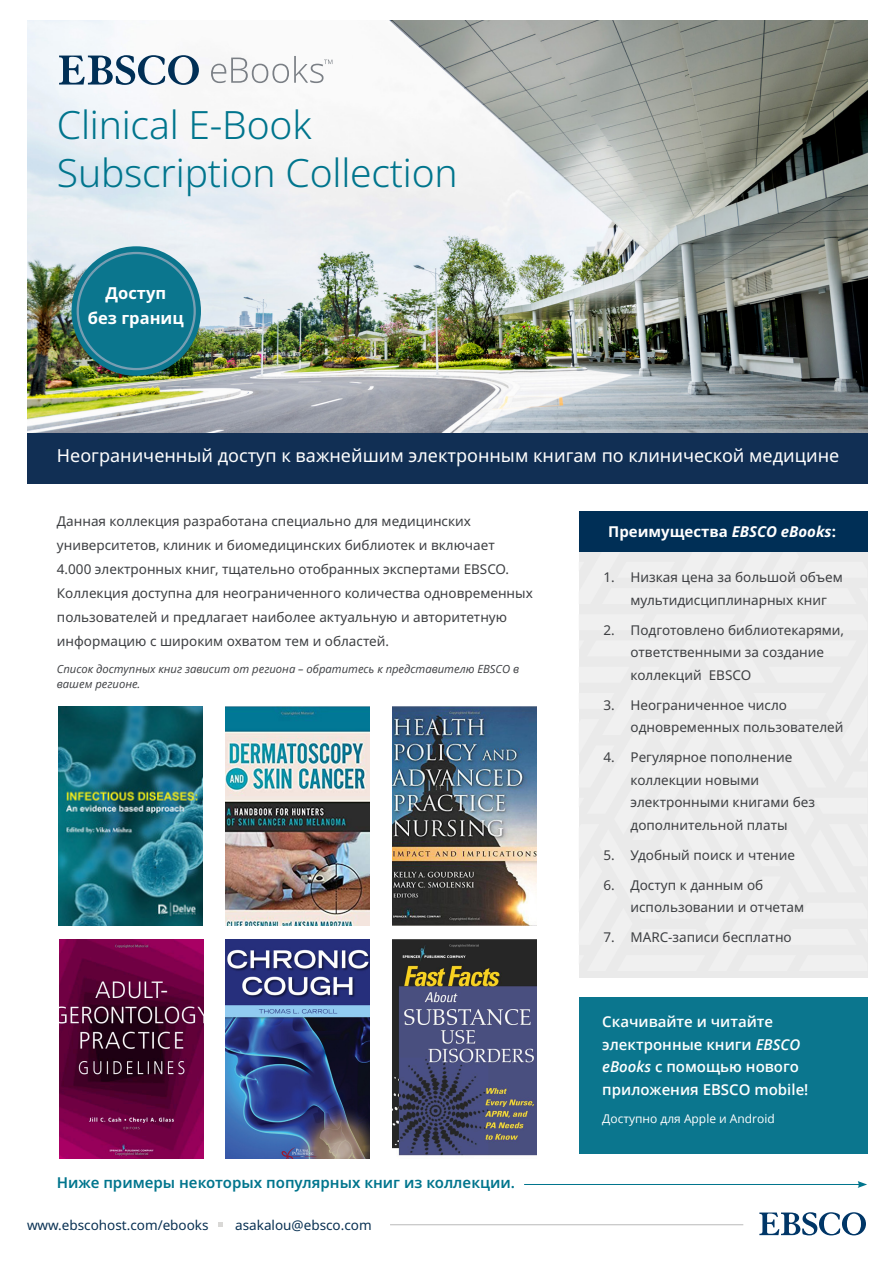
<style>
.page{position:relative;width:893px;height:1263px;background:#fff}
.page>*{position:absolute;margin:0;border:0;box-sizing:border-box;transform-origin:0 0}
.Paragraph_Style_2{font:300 39px/48px "Noto Sans";letter-spacing:-.005em;color:#00758d}
.Paragraph_Style_4{font:18px "Noto Sans";color:#fff}
.Paragraph_Style_3{font:700 16.5px "Noto Sans";color:#fff}
.Paragraph_-_Small{font:600 15px/22.5px "Open Sans";color:#fff}
.Paragraph_Style_7{font:600 15px "Noto Sans";color:#00758d}
.Paragraph_Style_8{font:700 15px "Noto Sans";color:#fff}
.Paragraph_Style_10{font:13.5px/22.5px "Noto Sans";color:#3d3f42}
.Paragraph_Style_5{font:13.5px/24px "Noto Sans";color:#3d3f42}
.Paragraph_Style_11{font:13.5px "Noto Sans";color:#093153}
.Paragraph_-_Small-2{font:12px "Open Sans";color:#fff}
.t1{font:italic 11.25px/15px "Open Sans";color:#3d3f42}
.s1{font-style:italic}
</style>
<div class="page">
<div style="left:579px;top:511px;width:288px;height:467px;background:#eaeaea"></div>
<div style="left:579px;top:511px;width:288px;height:41px;background:#002f56"></div>
<svg style="left:219px;top:1222px;width:4px;height:5px"></svg>
<hr style="left:390px;top:1224px;width:353px;height:1px;background:#bababa">
<svg style="left:759px;top:1212px;width:107px;height:23px"></svg>
<img style="left:226px;top:706px;width:144px;height:219px">
<img style="left:226px;top:939px;width:144px;height:219px">
<img style="left:59px;top:706px;width:144px;height:219px">
<img style="left:59px;top:939px;width:144px;height:219px">
<img style="left:392px;top:706px;width:144px;height:219px">
<img style="left:392px;top:939px;width:144px;height:217px">
<img style="left:27px;top:20px;width:840px;height:414px">
<div style="left:27px;top:434px;width:840px;height:50px;background:#112f54"></div>
<hr style="left:524px;top:1184px;width:336px;height:1px;background:#00758d">
<svg style="left:858px;top:1181px;width:9px;height:7px"></svg>
<svg style="left:59px;top:55px;width:140px;height:30px"></svg>
<svg style="left:211px;top:56px;width:121px;height:27px"></svg>
<div style="left:71px;top:246px;width:130px;height:130px;background:#0b768e;border-radius:50%"></div>
<div style="left:77px;top:252px;width:119px;height:118px;border:2px solid #789eb2;border-radius:50%"></div>
<div style="left:579px;top:997px;width:288px;height:157px;background:#0b768e"></div>
<p class="Paragraph_Style_2" style="left:57px;top:102px;width:402px">Clinical E-Book<br>Subscription Collection</p>
<h2 class="Paragraph_Style_3" style="left:106px;top:281px;width:62px">Доступ</h2>
<h2 class="Paragraph_Style_3" style="left:88px;top:307px;width:97px">без границ</h2>
<p class="Paragraph_Style_4" style="left:57px;top:442px;width:784px">Неограниченный доступ к важнейшим электронным книгам по клинической медицине</p>
<p class="Paragraph_Style_5" style="left:57px;top:509px;width:477px">Данная коллекция разработана специально для медицинских университетов, клиник и биомедицинских библиотек и включает<br>4.000 электронных книг, тщательно отобранных экспертами EBSCO.<br>Коллекция доступна для неограниченного количества одновременных пользователей и предлагает наиболее актуальную и авторитетную информацию с широким охватом тем и областей.</p>
<h2 class="Paragraph_Style_8" style="left:608px;top:521px;width:229px">Преимущества <span class="s1">EBSCO eBooks</span>:</h2>
<p class="Paragraph_Style_10" style="left:630px;top:566px;width:214px;text-indent:-27px">1. Низкая цена за большой объем мультидисциплинарных книг</p>
<p class="Paragraph_Style_10" style="left:630px;top:619px;width:215px;text-indent:-27px">2. Подготовлено библиотекарями, ответственными за создание коллекций EBSCO</p>
<p class="Paragraph_Style_10" style="left:630px;top:694px;width:215px;text-indent:-27px">3. Неограниченное число одновременных пользователей</p>
<p class="Paragraph_Style_10" style="left:630px;top:746px;width:186px;text-indent:-27px">4. Регулярное пополнение коллекции новыми электронными книгами без дополнительной платы</p>
<p class="Paragraph_Style_10" style="left:603px;top:844px;width:193px">5. Удобный поиск и чтение</p>
<p class="Paragraph_Style_10" style="left:630px;top:874px;width:175px;text-indent:-27px">6. Доступ к данным об использовании и отчетам</p>
<p class="Paragraph_Style_10" style="left:603px;top:926px;width:190px">7. MARC-записи бесплатно</p>
<p class="t1" style="left:57px;top:661px;width:464px">Список доступных книг зависит от региона – обратитесь к представителю EBSCO в вашем регионе.</p>
<h2 class="Paragraph_Style_7" style="left:57px;top:1172px;width:460px">Ниже примеры некоторых популярных книг из коллекции.</h2>
<h2 class="Paragraph_Style_11" style="left:27px;top:1216px;width:183px">www.ebscohost.com/ebooks</h2>
<h2 class="Paragraph_Style_11" style="left:235px;top:1216px;width:138px">asakalou@ebsco.com</h2>
<p class="Paragraph_-_Small" style="left:602px;top:1010px;width:208px">Скачивайте и читайте электронные книги <span class="s1">EBSCO eBooks</span> с помощью нового приложения EBSCO mobile!</p>
<p class="Paragraph_-_Small-2" style="left:602px;top:1111px;width:174px">Доступно для Apple и Android</p>
</div>
